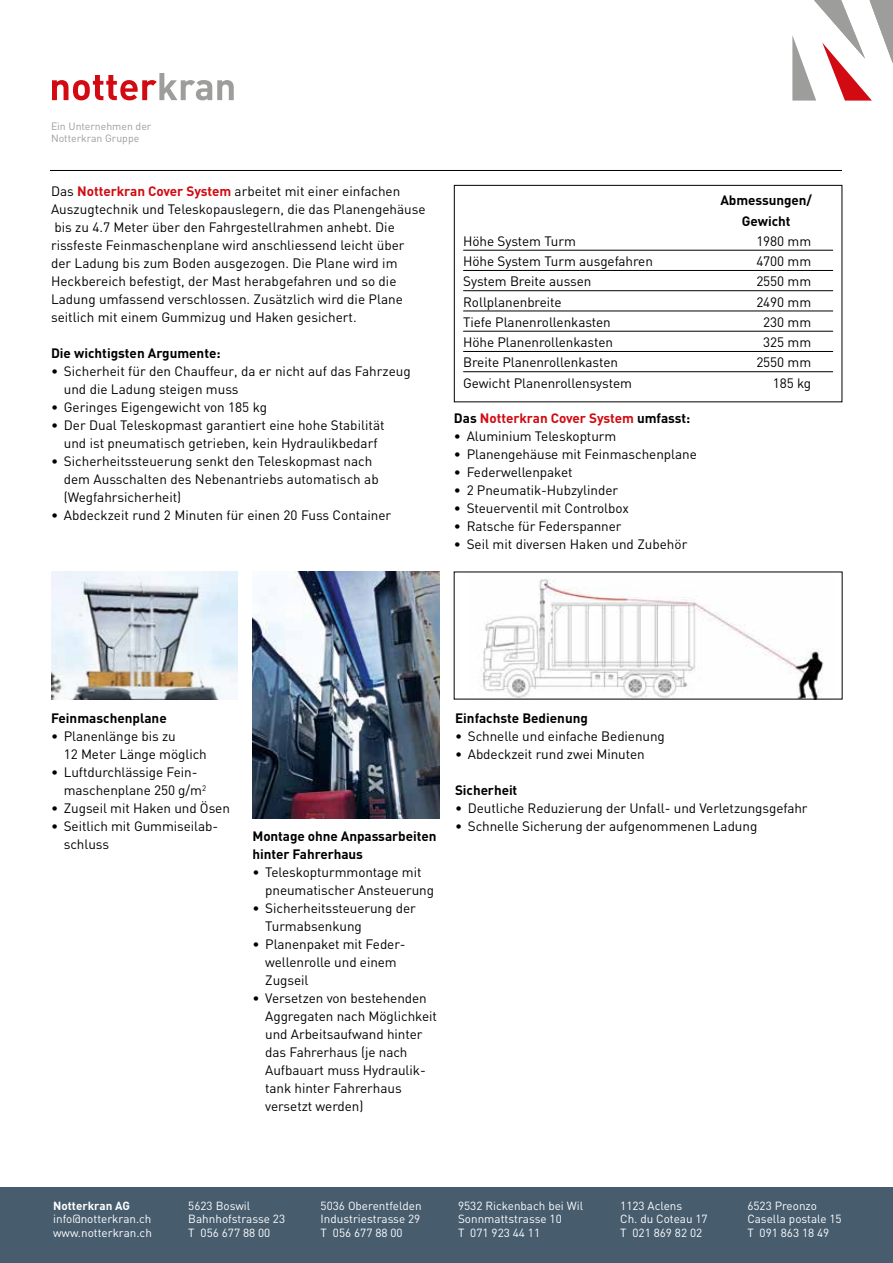
<style>
.page{position:relative;width:893px;height:1263px;background:#fff}
.page>*{position:absolute;margin:0;border:0;box-sizing:border-box;transform-origin:0 0}
.t1{font:13.5px/18px "DIN";letter-spacing:-.005em;color:#000}
.t2{font:700 13.5px/20.2px "DIN";letter-spacing:-.005em;color:#000;text-align:center}
.t3{font:700 13.5px "DIN";letter-spacing:-.005em;color:#d20a11}
.t4{font:11.7px/13.5px "DIN";color:#fff}
.t5{font:700 11.7px "DIN";color:#fff}
.t6{font:10.5px/12px "DIN";color:#9d9d9c}
.s1{font-weight:700;color:#d20a11}
.s2{color:#000}
</style>
<div class="page">
<div style="left:454px;top:185px;width:388px;height:217px;border:1px solid #000"></div>
<img style="left:252px;top:572px;width:187px;height:246px">
<img style="left:481px;top:579px;width:343px;height:118px">
<img style="left:51px;top:572px;width:187px;height:127px">
<hr style="left:50px;top:170px;width:792px;height:1px;background:#000">
<div style="left:0;top:1187px;width:893px;height:76px;background:#475c6d"></div>
<svg style="left:792px;top:0;width:101px;height:101px"></svg>
<svg style="left:52px;top:73px;width:182px;height:27px"></svg>
<hr style="left:463px;top:250px;width:370px;height:1px;background:#000">
<hr style="left:463px;top:270px;width:370px;height:1px;background:#000">
<hr style="left:463px;top:290px;width:370px;height:1px;background:#000">
<hr style="left:463px;top:311px;width:370px;height:1px;background:#000">
<hr style="left:463px;top:331px;width:370px;height:1px;background:#000">
<hr style="left:463px;top:351px;width:370px;height:1px;background:#000">
<hr style="left:463px;top:371px;width:370px;height:1px;background:#000">
<p class="t6" style="left:51px;top:120px;width:102px">Ein Unternehmen der<br>Notterkran Gruppe</p>
<p class="t1" style="left:51px;top:182px;width:376px">Das <span class="s1">Notterkran Cover System</span> arbeitet mit einer einfachen Auszugtechnik und Teleskopauslegern, die das Planengehäuse bis zu 4.7 Meter über den Fahrgestellrahmen anhebt. Die rissfeste Feinmaschenplane wird anschliessend leicht über der Ladung bis zum Boden ausgezogen. Die Plane wird im Heckbereich befestigt, der Mast herabgefahren und so die Ladung umfassend verschlossen. Zusätzlich wird die Plane seitlich mit einem Gummizug und Haken gesichert.</p>
<p class="t2" style="left:51px;top:343px;width:171px">Die wichtigsten Argumente:</p>
<p class="t1" style="left:64px;top:362px;width:349px;text-indent:-13px">• Sicherheit für den Chauffeur, da er nicht auf das Fahrzeug und die Ladung steigen muss</p>
<p class="t1" style="left:51px;top:398px;width:217px">• Geringes Eigengewicht von 185 kg</p>
<p class="t1" style="left:51px;top:416px;width:335px;text-align:center">• Der Dual Teleskopmast garantiert eine hohe Stabilität und ist pneumatisch getrieben, kein Hydraulikbedarf</p>
<p class="t1" style="left:64px;top:452px;width:316px;text-indent:-13px">• Sicherheitssteuerung senkt den Teleskopmast nach dem Ausschalten des Nebenantriebs automatisch ab (Wegfahrsicherheit)</p>
<p class="t1" style="left:51px;top:506px;width:342px">• Abdeckzeit rund 2 Minuten für einen 20 Fuss Container</p>
<p class="t2" style="left:720px;top:190px;width:93px">Abmessungen/<br>Gewicht</p>
<p class="t1" style="left:463px;top:232px;width:114px">Höhe System Turm</p>
<p class="t1" style="left:756px;top:232px;width:56px">1980 mm</p>
<p class="t1" style="left:463px;top:252px;width:191px">Höhe System Turm ausgefahren</p>
<p class="t1" style="left:756px;top:252px;width:56px">4700 mm</p>
<p class="t1" style="left:463px;top:272px;width:130px">System Breite aussen</p>
<p class="t1" style="left:756px;top:272px;width:56px">2550 mm</p>
<p class="t1" style="left:463px;top:293px;width:100px">Rollplanenbreite</p>
<p class="t1" style="left:756px;top:293px;width:56px">2490 mm</p>
<p class="t1" style="left:463px;top:313px;width:149px">Tiefe Planenrollenkasten</p>
<p class="t1" style="left:763px;top:313px;width:49px">230 mm</p>
<p class="t1" style="left:463px;top:333px;width:151px">Höhe Planenrollenkasten</p>
<p class="t1" style="left:763px;top:333px;width:49px">325 mm</p>
<p class="t1" style="left:463px;top:353px;width:156px">Breite Planenrollenkasten</p>
<p class="t1" style="left:756px;top:353px;width:56px">2550 mm</p>
<p class="t1" style="left:463px;top:374px;width:170px">Gewicht Planenrollensystem</p>
<p class="t1" style="left:773px;top:374px;width:40px">185 kg</p>
<p class="t3" style="left:454px;top:409px;width:238px"><span class="s2">Das</span> Notterkran Cover System <span class="s2">umfasst:</span></p>
<p class="t1" style="left:454px;top:426px;width:164px">• Aluminium Teleskopturm</p>
<p class="t1" style="left:454px;top:444px;width:244px">• Planengehäuse mit Feinmaschenplane</p>
<p class="t1" style="left:454px;top:462px;width:120px">• Federwellenpaket</p>
<p class="t1" style="left:454px;top:480px;width:166px">• 2 Pneumatik-Hubzylinder</p>
<p class="t1" style="left:454px;top:498px;width:176px">• Steuerventil mit Controlbox</p>
<p class="t1" style="left:454px;top:516px;width:169px">• Ratsche für Federspanner</p>
<p class="t1" style="left:454px;top:534px;width:235px">• Seil mit diversen Haken und Zubehör</p>
<p class="t2" style="left:51px;top:707px;width:117px">Feinmaschenplane</p>
<p class="t1" style="left:64px;top:727px;width:145px;text-indent:-13px">• Planenlänge bis zu<br>12 Meter Länge möglich</p>
<p class="t1" style="left:64px;top:763px;width:144px;text-indent:-13px">• Luftdurchlässige Fein&shy;maschenplane 250 g/m<sup>2</sup></p>
<p class="t1" style="left:51px;top:799px;width:180px">• Zugseil mit Haken und Ösen</p>
<p class="t1" style="left:64px;top:817px;width:156px;text-indent:-13px">• Seitlich mit Gummiseilab&shy;schluss</p>
<p class="t2" style="left:252px;top:827px;width:185px;line-height:18px;text-align:left">Montage ohne Anpassarbeiten hinter Fahrerhaus</p>
<p class="t1" style="left:265px;top:863px;width:170px;text-indent:-13px">• Teleskopturmmontage mit pneumatischer Ansteuerung</p>
<p class="t1" style="left:265px;top:899px;width:152px;text-indent:-13px">• Sicherheitssteuerung der<br>Turmabsenkung</p>
<p class="t1" style="left:265px;top:935px;width:142px;text-indent:-13px">• Planenpaket mit Feder&shy;wellenrolle und einem<br>Zugseil</p>
<p class="t1" style="left:265px;top:989px;width:173px;text-indent:-13px">• Versetzen von bestehenden<br>Aggregaten nach Möglichkeit und Arbeitsaufwand hinter das Fahrerhaus (je nach<br>Aufbauart muss Hydraulik&shy;tank hinter Fahrerhaus versetzt werden)</p>
<p class="t2" style="left:455px;top:707px;width:134px">Einfachste Bedienung</p>
<p class="t1" style="left:455px;top:727px;width:211px">• Schnelle und einfache Bedienung</p>
<p class="t1" style="left:455px;top:745px;width:191px">• Abdeckzeit rund zwei Minuten</p>
<p class="t2" style="left:455px;top:779px;width:64px">Sicherheit</p>
<p class="t1" style="left:455px;top:799px;width:354px">• Deutliche Reduzierung der Unfall- und Verletzungsgefahr</p>
<p class="t1" style="left:455px;top:817px;width:304px">• Schnelle Sicherung der aufgenommenen Ladung</p>
<p class="t5" style="left:53px;top:1197px;width:78px">Notterkran AG</p>
<p class="t4" style="left:53px;top:1212px;width:100px">info@notterkran.ch www.notterkran.ch</p>
<p class="t4" style="left:188px;top:1198px;width:98px">5623 Boswil<br>Bahnhofstrasse 23<br>T 056 677 88 00</p>
<p class="t4" style="left:321px;top:1198px;width:102px;text-align:justify">5036 Oberentfelden Industriestrasse 29<br>T 056 677 88 00</p>
<p class="t4" style="left:458px;top:1198px;width:127px">9532 Rickenbach bei Wil<br>Sonnmattstrasse 10<br>T 071 923 44 11</p>
<p class="t4" style="left:620px;top:1198px;width:89px">1123 Aclens<br>Ch. du Coteau 17<br>T 021 869 82 02</p>
<p class="t4" style="left:747px;top:1198px;width:96px">6523 Preonzo<br>Casella postale 15<br>T 091 863 18 49</p>
</div>
